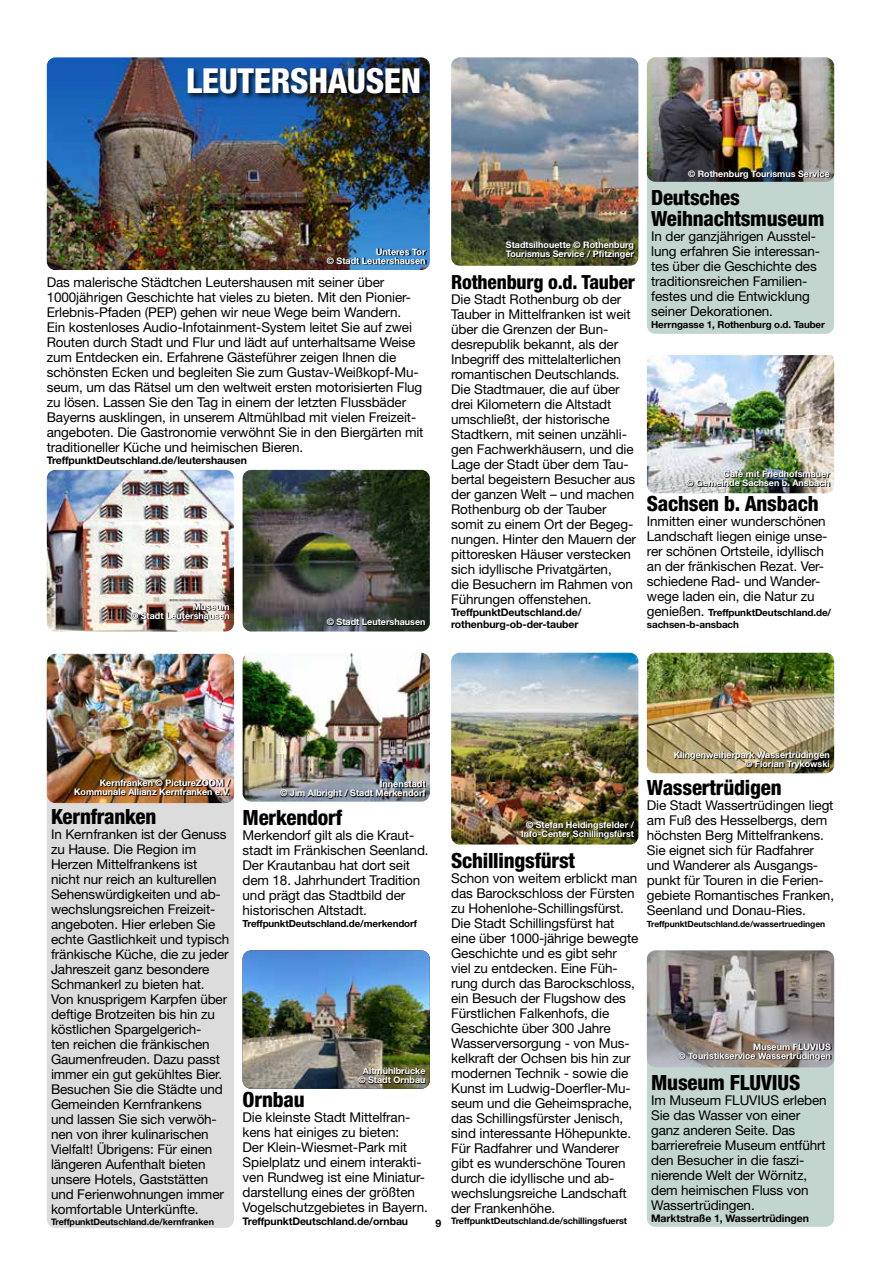
<style>
.page{position:relative;width:881px;height:1263px;background:#fff}
.page>*{position:absolute;margin:0;border:0;box-sizing:border-box;transform-origin:0 0}
.t1{font:800 condensed 34.5px "Helvetica Neue LT";letter-spacing:-.01em;color:#fff}
.t2{font:800 condensed 21px/21px "Helvetica Neue LT";letter-spacing:-.01em;color:#000}
.t3{font:800 condensed 19.5px "Helvetica Neue LT";letter-spacing:-.01em;color:#000}
.t4{font:13.5px/15px "Helvetica Neue LT";letter-spacing:-.01em;color:#000}
.t5{font:700 10.5px/12px "Helvetica Neue LT";letter-spacing:-.01em;color:#000}
.t6{font:700 9.9px/12px "Helvetica Neue LT";letter-spacing:-.01em;color:#000}
.t7{font:700 9.75px "Helvetica Neue LT";letter-spacing:-.01em;color:#000}
.t8{font:700 9px/9px "Helvetica Neue LT";color:#fff;text-align:right}
.t9{font:700 9px "Helvetica Neue LT";letter-spacing:-.01em;color:#000}
.t10{font:700 8.55px "Helvetica Neue LT";letter-spacing:-.01em;color:#000}
.s1{font-weight:400;font-size:13.5px}
</style>
<div class="page">
<div style="left:646px;top:57px;width:187px;height:277px;background:#c3d5cf;border-radius:9px"></div>
<img style="left:646px;top:57px;width:187px;height:125px">
<svg style="left:687px;top:170px;width:143px;height:9px"></svg>
<img style="left:646px;top:355px;width:187px;height:138px">
<img style="left:686px;top:470px;width:144px;height:17px">
<img style="left:451px;top:57px;width:187px;height:209px">
<svg style="left:505px;top:241px;width:129px;height:18px"></svg>
<div style="left:646px;top:950px;width:187px;height:277px;background:#c3d5cf;border-radius:9px"></div>
<img style="left:646px;top:950px;width:187px;height:117px">
<svg style="left:678px;top:1043px;width:153px;height:18px"></svg>
<img style="left:451px;top:653px;width:187px;height:191px">
<svg style="left:521px;top:821px;width:113px;height:18px"></svg>
<img style="left:646px;top:653px;width:187px;height:120px">
<svg style="left:674px;top:751px;width:155px;height:18px"></svg>
<img style="left:47px;top:57px;width:382px;height:213px">
<img style="left:47px;top:470px;width:187px;height:161px">
<img style="left:242px;top:470px;width:187px;height:161px">
<svg style="left:327px;top:618px;width:98px;height:8px"></svg>
<svg style="left:131px;top:603px;width:99px;height:17px"></svg>
<svg style="left:327px;top:248px;width:99px;height:16px"></svg>
<div style="left:186px;top:66px;width:241px;height:35px;background:#000;opacity:.75"></div>
<div style="left:47px;top:654px;width:187px;height:574px;background:#dcdcdc;border-radius:9px"></div>
<img style="left:47px;top:654px;width:187px;height:149px">
<img style="left:75px;top:779px;width:155px;height:17px">
<img style="left:242px;top:653px;width:187px;height:148px">
<svg style="left:280px;top:781px;width:146px;height:17px"></svg>
<img style="left:242px;top:950px;width:187px;height:139px">
<svg style="left:358px;top:1067px;width:68px;height:17px"></svg>
<h1 class="t1" style="left:186px;top:59px;width:237px">LEUTERSHAUSEN</h1>
<p class="t8" style="left:326px;top:247px;width:100px">Unteres Tor<br>© Stadt Leutershausen</p>
<p class="t4" style="left:47px;top:274px;width:378px">Das malerische Städtchen Leutershausen mit seiner über 1000jährigen Geschichte hat vieles zu bieten. Mit den Pionier-Erlebnis-Pfaden (PEP) gehen wir neue Wege beim Wandern.<br>Ein kostenloses Audio-Infotainment-System leitet Sie auf zwei Routen durch Stadt und Flur und lädt auf unterhaltsame Weise zum Entdecken ein. Erfahrene Gästeführer zeigen Ihnen die schönsten Ecken und begleiten Sie zum Gustav-Weißkopf-Mu&shy;seum, um das Rätsel um den weltweit ersten motorisierten Flug zu lösen. Lassen Sie den Tag in einem der letzten Flussbäder Bayerns ausklingen, in unserem Altmühlbad mit vielen Freizeit&shy;angeboten. Die Gastronomie verwöhnt Sie in den Biergärten mit traditioneller Küche und heimischen Bieren.</p>
<p class="t5" style="left:47px;top:454px;width:201px">TreffpunktDeutschland.de/leutershausen</p>
<p class="t8" style="left:131px;top:602px;width:100px">Museum<br>© Stadt Leutershausen</p>
<p class="t8" style="left:326px;top:617px;width:100px">© Stadt Leutershausen</p>
<p class="t8" style="left:505px;top:240px;width:130px;text-align:left">Stadtsilhouette © Rothenburg<br>Tourismus Service / Pfitzinger</p>
<h3 class="t3" style="left:451px;top:270px;width:185px">Rothenburg o.d. Tauber</h3>
<p class="t4" style="left:451px;top:291px;width:186px">Die Stadt Rothenburg ob der<br>Tauber in Mittelfranken ist weit über die Grenzen der Bun&shy;desrepublik bekannt, als der<br>Inbegriff des mittelalterlichen romantischen Deutschlands.<br>Die Stadtmauer, die auf über drei Kilometern die Altstadt umschließt, der historische<br>Stadtkern, mit seinen unzähli&shy;gen Fachwerkhäusern, und die<br>Lage der Stadt über dem Tau&shy;bertal begeistern Besucher aus der ganzen Welt – und machen<br>Rothenburg ob der Tauber somit zu einem Ort der Begeg&shy;nungen. Hinter den Mauern der pittoresken Häuser verstecken sich idyllische Privatgärten,<br>die Besuchern im Rahmen von<br>Führungen offenstehen.</p>
<p class="t5" style="left:451px;top:606px;width:132px">TreffpunktDeutschland.de/ rothenburg-ob-der-tauber</p>
<p class="t8" style="left:687px;top:169px;width:143px">© Rothenburg Tourismus Service</p>
<h2 class="t2" style="left:651px;top:187px;width:175px">Deutsches<br>Weihnachtsmuseum</h2>
<p class="t4" style="left:651px;top:229px;width:170px">In der ganzjährigen Ausstel&shy;lung erfahren Sie interessan&shy;tes über die Geschichte des traditionsreichen Familien&shy;festes und die Entwicklung seiner Dekorationen.</p>
<p class="t7" style="left:651px;top:319px;width:175px">Herrngasse 1, Rothenburg o.d. Tauber</p>
<p class="t8" style="left:686px;top:469px;width:145px">Café mit Friedhofsmauer<br>© Gemeinde Sachsen b. Ansbach</p>
<h2 class="t2" style="left:646px;top:493px;width:173px">Sachsen b. Ansbach</h2>
<p class="t4" style="left:646px;top:514px;width:182px">Inmitten einer wunderschönen<br>Landschaft liegen einige unse&shy;rer schönen Ortsteile, idyllisch an der fränkischen Rezat. Ver&shy;schiedene Rad- und Wander&shy;wege laden ein, die Natur zu</p>
<p class="t6" style="left:646px;top:607px;width:186px"><span class="s1">genießen.</span> TreffpunktDeutschland.de/ sachsen-b-ansbach</p>
<p class="t8" style="left:74px;top:778px;width:157px">Kernfranken © PictureZOOM /<br>Kommunale Allianz Kernfranken e.V.</p>
<h2 class="t2" style="left:51px;top:806px;width:107px">Kernfranken</h2>
<p class="t4" style="left:51px;top:826px;width:180px">In Kernfranken ist der Genuss zu Hause. Die Region im<br>Herzen Mittelfrankens ist nicht nur reich an kulturellen<br>Sehenswürdigkeiten und ab&shy;wechslungsreichen Freizeit&shy;angeboten. Hier erleben Sie echte Gastlichkeit und typisch fränkische Küche, die zu jeder<br>Jahreszeit ganz besondere<br>Schmankerl zu bieten hat.<br>Von knusprigem Karpfen über deftige Brotzeiten bis hin zu köstlichen Spargelgerich-<br>ten reichen die fränkischen<br>Gaumenfreuden. Dazu passt immer ein gut gekühltes Bier.<br>Besuchen Sie die Städte und<br>Gemeinden Kernfrankens<br>und lassen Sie sich verwöh&shy;nen von ihrer kulinarischen<br>Vielfalt! Übrigens: Für einen längeren Aufenthalt bieten unsere Hotels, Gaststätten und Ferienwohnungen immer komfortable Unterkünfte.</p>
<p class="t9" style="left:51px;top:1216px;width:164px">TreffpunktDeutschland.de/kernfranken</p>
<p class="t8" style="left:280px;top:779px;width:147px">Innenstadt<br>© Jim Albright / Stadt Merkendorf</p>
<h2 class="t2" style="left:242px;top:807px;width:101px">Merkendorf</h2>
<p class="t4" style="left:242px;top:827px;width:187px">Merkendorf gilt als die Kraut&shy;stadt im Fränkischen Seenland.<br>Der Krautanbau hat dort seit dem 18. Jahrhundert Tradition und prägt das Stadtbild der historischen Altstadt.</p>
<p class="t7" style="left:242px;top:917px;width:176px">TreffpunktDeutschland.de/merkendorf</p>
<p class="t8" style="left:358px;top:1066px;width:69px;text-align:center">Altmühlbrücke © Stadt Ornbau</p>
<h2 class="t2" style="left:242px;top:1088px;width:63px">Ornbau</h2>
<p class="t4" style="left:242px;top:1109px;width:187px">Die kleinste Stadt Mittelfran&shy;kens hat einiges zu bieten:<br>Der Klein-Wiesmet-Park mit<br>Spielplatz und einem interakti&shy;ven Rundweg ist eine Miniatur&shy;darstellung eines der größten<br>Vogelschutzgebietes in Bayern.</p>
<p class="t5" style="left:242px;top:1215px;width:167px">TreffpunktDeutschland.de/ornbau</p>
<p class="t5" style="left:435px;top:1216px;width:7px">9</p>
<p class="t8" style="left:521px;top:820px;width:114px;text-align:center">© Stefan Heidingsfelder /<br>Info-Center Schillingsfürst</p>
<h2 class="t2" style="left:451px;top:850px;width:125px">Schillingsfürst</h2>
<p class="t4" style="left:451px;top:871px;width:189px">Schon von weitem erblickt man das Barockschloss der Fürsten zu Hohenlohe-Schillingsfürst.<br>Die Stadt Schillingsfürst hat eine über 1000-jährige bewegte<br>Geschichte und es gibt sehr viel zu entdecken. Eine Füh&shy;rung durch das Barockschloss, ein Besuch der Flugshow des<br>Fürstlichen Falkenhofs, die<br>Geschichte über 300 Jahre<br>Wasserversorgung - von Mus&shy;kelkraft der Ochsen bis hin zur modernen Technik - sowie die<br>Kunst im Ludwig-Doerfler-Mu&shy;seum und die Geheimsprache, das Schillingsfürster Jenisch, sind interessante Höhepunkte.<br>Für Radfahrer und Wanderer gibt es wunderschöne Touren durch die idyllische und ab&shy;wechslungsreiche Landschaft der Frankenhöhe.</p>
<p class="t9" style="left:451px;top:1215px;width:177px">TreffpunktDeutschland.de/schillingsfuerst</p>
<p class="t8" style="left:673px;top:750px;width:157px">Klingenweiherpark Wassertrüdingen © Florian Trykowski</p>
<h2 class="t2" style="left:646px;top:776px;width:136px">Wassertrüdigen</h2>
<p class="t4" style="left:646px;top:797px;width:189px">Die Stadt Wassertrüdingen liegt am Fuß des Hesselbergs, dem höchsten Berg Mittelfrankens.<br>Sie eignet sich für Radfahrer und Wanderer als Ausgangs&shy;punkt für Touren in die Ferien&shy;gebiete Romantisches Franken,<br>Seenland und Donau-Ries.</p>
<p class="t10" style="left:646px;top:918px;width:180px">TreffpunktDeutschland.de/wassertruedingen</p>
<p class="t8" style="left:678px;top:1042px;width:154px">Museum FLUVIUS<br>© Touristikservice Wassertrüdingen</p>
<h2 class="t2" style="left:651px;top:1072px;width:150px">Museum FLUVIUS</h2>
<p class="t4" style="left:651px;top:1093px;width:177px">Im Museum FLUVIUS erleben<br>Sie das Wasser von einer ganz anderen Seite. Das barrierefreie Museum entführt den Besucher in die faszi&shy;nierende Welt der Wörnitz, dem heimischen Fluss von<br>Wassertrüdingen.</p>
<p class="t5" style="left:651px;top:1212px;width:159px">Marktstraße 1, Wassertrüdingen</p>
</div>
